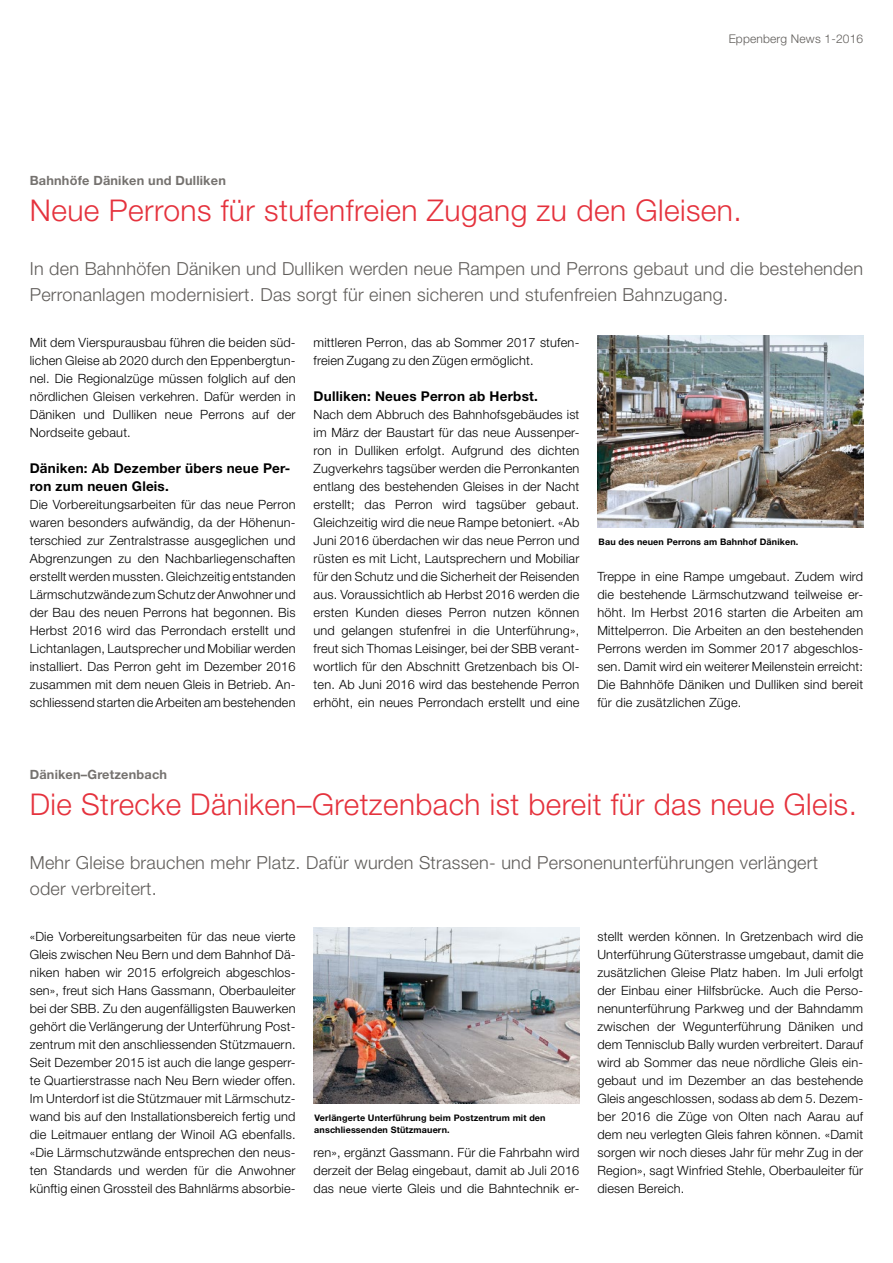
<style>
.page{position:relative;width:893px;height:1263px;background:#fff}
.page>*{position:absolute;margin:0;border:0;box-sizing:border-box;transform-origin:0 0}
.t1{font:300 30px "Helvetica Neue LT";letter-spacing:.015em;color:#e5323d}
.t2{font:300 18px/25.5px "Helvetica Neue LT";letter-spacing:.015em;color:#605d5a}
.t3{font:700 13.5px "Helvetica Neue LT";letter-spacing:.015em;color:#000}
.t4{font:300 12.75px/18px "Helvetica Neue LT";letter-spacing:.015em;color:#000}
.t5{font:700 12.75px "Helvetica Neue LT";letter-spacing:.015em;color:#75726f}
.t6{font:300 12px "Helvetica Neue LT";letter-spacing:.015em;color:#605d5a}
.t7{font:700 9px/12px "Helvetica Neue LT";letter-spacing:.015em;color:#000}
</style>
<div class="page">
<img style="left:597px;top:335px;width:266px;height:192px">
<img style="left:314px;top:928px;width:265px;height:175px">
<h2 class="t5" style="left:30px;top:173px;width:198px">Bahnhöfe Däniken und Dulliken</h2>
<p class="t6" style="left:729px;top:32px;width:136px">Eppenberg News 1-2016</p>
<p class="t1" style="left:30px;top:192px;width:714px">Neue Perrons für stufenfreien Zugang zu den Gleisen.</p>
<p class="t2" style="left:30px;top:256px;width:835px">In den Bahnhöfen Däniken und Dulliken werden neue Rampen und Perrons gebaut und die bestehenden<br>Perronanlagen modernisiert. Das sorgt für einen sicheren und stufenfreien Bahnzugang.</p>
<p class="t4" style="left:30px;top:333px;width:267px">Mit dem Vierspurausbau führen die beiden süd&shy;lichen Gleise ab 2020 durch den Eppenbergtun-</p>
<p class="t4" style="left:30px;top:369px;width:267px;text-align:justify">nel. Die Regionalzüge müssen folglich auf den nördlichen Gleisen verkehren. Dafür werden in Däniken und Dulliken neue Perrons auf der Nordseite gebaut.</p>
<h3 class="t3" style="left:30px;top:460px;width:262px">Däniken: Ab Dezember übers neue Per-</h3>
<h3 class="t3" style="left:30px;top:478px;width:141px">ron zum neuen Gleis.</h3>
<p class="t4" style="left:30px;top:495px;width:267px">Die Vorbereitungsarbeiten für das neue Perron</p>
<p class="t4" style="left:30px;top:531px;width:267px;text-align:justify">terschied zur Zentralstrasse ausgeglichen und Abgrenzungen zu den Nachbarliegenschaften erstellt werden mussten. Gleichzeitig entstanden Lärmschutzwände zum Schutz der Anwohner und der Bau des neuen Perrons hat begonnen. Bis Herbst 2016 wird das Perrondach erstellt und Lichtanlagen, Lautsprecher und Mobiliar werden installiert. Das Perron geht im Dezember 2016</p>
<p class="t4" style="left:30px;top:693px;width:267px">schliessend starten die Arbeiten am bestehenden</p>
<p class="t4" style="left:30px;top:513px;width:267px">waren besonders aufwändig, da der Höhenun-</p>
<p class="t4" style="left:30px;top:675px;width:267px">zusammen mit dem neuen Gleis in Betrieb. An-</p>
<p class="t4" style="left:314px;top:333px;width:267px">mittleren Perron, das ab Sommer 2017 stufen&shy;freien Zugang zu den Zügen ermöglicht.</p>
<h3 class="t3" style="left:314px;top:388px;width:226px">Dulliken: Neues Perron ab Herbst.</h3>
<p class="t4" style="left:314px;top:405px;width:267px;text-align:justify">Nach dem Abbruch des Bahnhofsgebäudes ist im März der Baustart für das neue Aussenper&shy;ron in Dulliken erfolgt. Aufgrund des dichten Zugverkehrs tagsüber werden die Perronkanten entlang des bestehenden Gleises in der Nacht erstellt; das Perron wird tagsüber gebaut.<br>Gleichzeitig wird die neue Rampe betoniert. «Ab Juni 2016 überdachen wir das neue Perron und rüsten es mit Licht, Lautsprechern und Mobiliar für den Schutz und die Sicherheit der Reisenden aus. Voraussichtlich ab Herbst 2016 werden die ersten Kunden dieses Perron nutzen können und gelangen stufenfrei in die Unterführung», freut sich Thomas Leisinger, bei der SBB verant&shy;wortlich für den Abschnitt Gretzenbach bis Ol&shy;ten. Ab Juni 2016 wird das bestehende Perron erhöht, ein neues Perrondach erstellt und eine</p>
<p class="t7" style="left:599px;top:536px;width:201px">Bau des neuen Perrons am Bahnhof Däniken.</p>
<p class="t4" style="left:597px;top:567px;width:267px">Treppe in eine Rampe umgebaut. Zudem wird</p>
<p class="t4" style="left:597px;top:603px;width:267px">höht. Im Herbst 2016 starten die Arbeiten am<br>Mittelperron. Die Arbeiten an den bestehenden</p>
<p class="t4" style="left:597px;top:657px;width:267px;text-align:justify">sen. Damit wird ein weiterer Meilenstein erreicht:<br>Die Bahnhöfe Däniken und Dulliken sind bereit für die zusätzlichen Züge.</p>
<p class="t4" style="left:597px;top:585px;width:267px">die bestehende Lärmschutzwand teilweise er-</p>
<p class="t4" style="left:597px;top:639px;width:267px">Perrons werden im Sommer 2017 abgeschlos-</p>
<h2 class="t5" style="left:30px;top:767px;width:139px">Däniken–Gretzenbach</h2>
<p class="t1" style="left:30px;top:786px;width:829px">Die Strecke Däniken–Gretzenbach ist bereit für das neue Gleis.</p>
<p class="t2" style="left:30px;top:850px;width:790px">Mehr Gleise brauchen mehr Platz. Dafür wurden Strassen- und Personenunterführungen verlängert oder verbreitert.</p>
<p class="t4" style="left:30px;top:927px;width:267px">«Die Vorbereitungsarbeiten für das neue vierte</p>
<p class="t4" style="left:30px;top:945px;width:267px">Gleis zwischen Neu Bern und dem Bahnhof Dä&shy;niken haben wir 2015 erfolgreich abgeschlos-</p>
<p class="t4" style="left:30px;top:981px;width:267px">sen», freut sich Hans Gassmann, Oberbauleiter bei der SBB. Zu den augenfälligsten Bauwerken</p>
<p class="t4" style="left:30px;top:1035px;width:267px">zentrum mit den anschliessenden Stützmauern.</p>
<p class="t4" style="left:30px;top:1071px;width:267px">te Quartierstrasse nach Neu Bern wieder offen.</p>
<p class="t4" style="left:30px;top:1107px;width:267px">wand bis auf den Installationsbereich fertig und die Leitmauer entlang der Winoil AG ebenfalls.</p>
<p class="t4" style="left:30px;top:1161px;width:267px">ten Standards und werden für die Anwohner</p>
<p class="t4" style="left:30px;top:1017px;width:267px">gehört die Verlängerung der Unterführung Post-</p>
<p class="t4" style="left:30px;top:1053px;width:267px">Seit Dezember 2015 ist auch die lange gesperr-</p>
<p class="t4" style="left:30px;top:1089px;width:267px">Im Unterdorf ist die Stützmauer mit Lärmschutz-</p>
<p class="t4" style="left:30px;top:1143px;width:267px">«Die Lärmschutzwände entsprechen den neus-</p>
<p class="t4" style="left:30px;top:1179px;width:267px">künftig einen Grossteil des Bahnlärms absorbie-</p>
<p class="t7" style="left:314px;top:1112px;width:233px">Verlängerte Unterführung beim Postzentrum mit den anschliessenden Stützmauern.</p>
<p class="t4" style="left:314px;top:1143px;width:267px">ren», ergänzt Gassmann. Für die Fahrbahn wird derzeit der Belag eingebaut, damit ab Juli 2016</p>
<p class="t4" style="left:314px;top:1179px;width:267px">das neue vierte Gleis und die Bahntechnik er-</p>
<p class="t4" style="left:597px;top:927px;width:267px;text-align:justify">stellt werden können. In Gretzenbach wird die Unterführung Güterstrasse umgebaut, damit die zusätzlichen Gleise Platz haben. Im Juli erfolgt</p>
<p class="t4" style="left:597px;top:999px;width:267px;text-align:justify">nenunterführung Parkweg und der Bahndamm zwischen der Wegunterführung Däniken und dem Tennisclub Bally wurden verbreitert. Darauf</p>
<p class="t4" style="left:597px;top:1071px;width:267px">gebaut und im Dezember an das bestehende</p>
<p class="t4" style="left:597px;top:1107px;width:267px;text-align:justify">ber 2016 die Züge von Olten nach Aarau auf dem neu verlegten Gleis fahren können. «Damit sorgen wir noch dieses Jahr für mehr Zug in der Region», sagt Winfried Stehle, Oberbauleiter für diesen Bereich.</p>
<p class="t4" style="left:597px;top:981px;width:267px">der Einbau einer Hilfsbrücke. Auch die Perso-</p>
<p class="t4" style="left:597px;top:1053px;width:267px">wird ab Sommer das neue nördliche Gleis ein-</p>
<p class="t4" style="left:597px;top:1089px;width:267px">Gleis angeschlossen, sodass ab dem 5. Dezem-</p>
</div>
